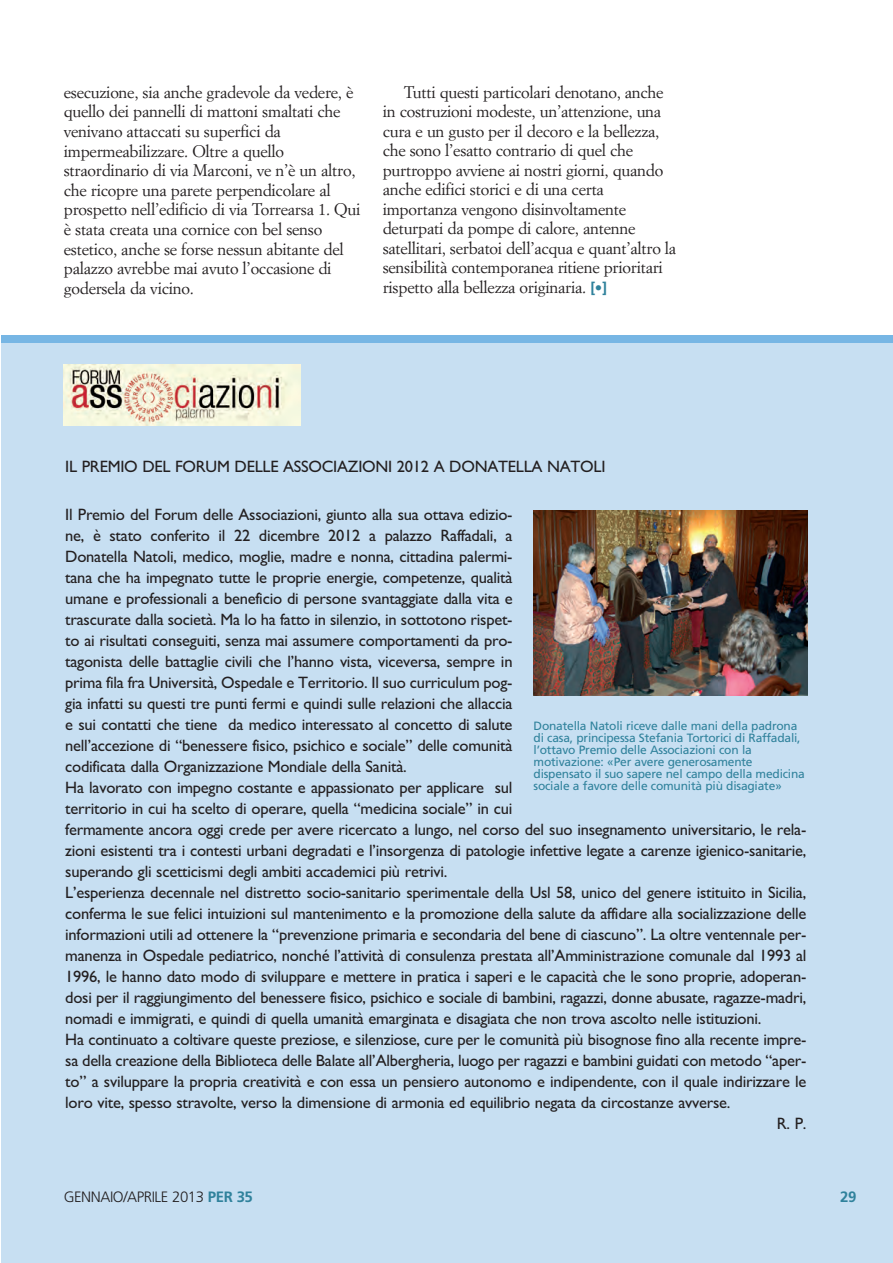
<style>
.page{position:relative;width:893px;height:1263px;background:#fff}
.page>*{position:absolute;margin:0;border:0;box-sizing:border-box;transform-origin:0 0}
.t1{font:16.5px "Gill Sans";letter-spacing:-.015em;color:#231f20}
.t2{font:16.5px/19.6px "Simoncini Garamond";letter-spacing:-.015em;color:#231f20}
.t3{font:300 15px "Frutiger";letter-spacing:-.03em;color:#231f20}
.t4{font:700 15px "Frutiger";color:#30829c}
.t5{font:12px/12px "Frutiger LT Std";letter-spacing:-.015em;color:#30829c}
.s1{font-family:"Frutiger";font-weight:700;font-size:15px;color:#30829c}
.s2{font-weight:700;color:#30829c}
</style>
<div class="page">
<div style="left:1px;top:337px;width:892px;height:926px;background:#c7dff2"></div>
<img style="left:64px;top:364px;width:237px;height:62px">
<img style="left:534px;top:510px;width:274px;height:186px">
<div style="left:1px;top:335px;width:892px;height:8px;background:#77b6e4"></div>
<p class="t2" style="left:64px;top:83px;width:298px">esecuzione, sia anche gradevole da vedere, è quello dei pannelli di mattoni smaltati che venivano attaccati su superfici da impermeabilizzare. Oltre a quello straordinario di via Marconi, ve n’è un altro, che ricopre una parete perpendicolare al prospetto nell’edificio di via Torrearsa 1. Qui è stata creata una cornice con bel senso estetico, anche se forse nessun abitante del palazzo avrebbe mai avuto l’occasione di godersela da vicino.</p>
<p class="t2" style="left:383px;top:83px;width:295px;text-indent:21px">Tutti questi particolari denotano, anche in costruzioni modeste, un’attenzione, una cura e un gusto per il decoro e la bellezza, che sono l’esatto contrario di quel che purtroppo avviene ai nostri giorni, quando anche edifici storici e di una certa importanza vengono disinvoltamente deturpati da pompe di calore, antenne satellitari, serbatoi dell’acqua e quant’altro la sensibilità contemporanea ritiene prioritari rispetto alla bellezza originaria. <span class="s1">[•]</span></p>
<p class="t1" style="left:65px;top:456px;width:542px">IL PREMIO DEL FORUM DELLE ASSOCIAZIONI 2012 A DONATELLA NATOLI</p>
<p class="t1" style="left:65px;top:504px;width:449px">Il Premio del Forum delle Associazioni, giunto alla sua ottava edizio-</p>
<p class="t1" style="left:65px;top:525px;width:449px">ne, è stato conferito il 22 dicembre 2012 a palazzo Raffadali, a</p>
<p class="t1" style="left:65px;top:546px;width:449px">Donatella Natoli, medico, moglie, madre e nonna, cittadina palermi-</p>
<p class="t1" style="left:65px;top:567px;width:449px">tana che ha impegnato tutte le proprie energie, competenze, qualità</p>
<p class="t1" style="left:65px;top:588px;width:449px">umane e professionali a beneficio di persone svantaggiate dalla vita e</p>
<p class="t1" style="left:65px;top:609px;width:449px">trascurate dalla società. Ma lo ha fatto in silenzio, in sottotono rispet-</p>
<p class="t1" style="left:65px;top:630px;width:449px">to ai risultati conseguiti, senza mai assumere comportamenti da pro-</p>
<p class="t1" style="left:65px;top:651px;width:449px">tagonista delle battaglie civili che l’hanno vista, viceversa, sempre in</p>
<p class="t1" style="left:65px;top:672px;width:449px">prima fila fra Università, Ospedale e Territorio. Il suo curriculum pog-</p>
<p class="t1" style="left:65px;top:693px;width:449px">gia infatti su questi tre punti fermi e quindi sulle relazioni che allaccia</p>
<p class="t1" style="left:65px;top:714px;width:449px">e sui contatti che tiene da medico interessato al concetto di salute</p>
<p class="t1" style="left:65px;top:735px;width:449px">nell’accezione di “benessere fisico, psichico e sociale” delle comunità</p>
<p class="t1" style="left:65px;top:756px;width:343px">codificata dalla Organizzazione Mondiale della Sanità.</p>
<p class="t1" style="left:65px;top:777px;width:449px">Ha lavorato con impegno costante e appassionato per applicare sul</p>
<p class="t1" style="left:65px;top:798px;width:449px">territorio in cui ha scelto di operare, quella “medicina sociale” in cui</p>
<p class="t1" style="left:65px;top:819px;width:743px">fermamente ancora oggi crede per avere ricercato a lungo, nel corso del suo insegnamento universitario, le rela-</p>
<p class="t1" style="left:65px;top:840px;width:743px">zioni esistenti tra i contesti urbani degradati e l’insorgenza di patologie infettive legate a carenze igienico-sanitarie,</p>
<p class="t1" style="left:65px;top:861px;width:384px">superando gli scetticismi degli ambiti accademici più retrivi.</p>
<p class="t1" style="left:65px;top:882px;width:743px">L’esperienza decennale nel distretto socio-sanitario sperimentale della Usl 58, unico del genere istituito in Sicilia,</p>
<p class="t1" style="left:65px;top:903px;width:743px">conferma le sue felici intuizioni sul mantenimento e la promozione della salute da affidare alla socializzazione delle</p>
<p class="t1" style="left:65px;top:924px;width:743px">informazioni utili ad ottenere la “prevenzione primaria e secondaria del bene di ciascuno”. La oltre ventennale per-</p>
<p class="t1" style="left:65px;top:945px;width:743px">manenza in Ospedale pediatrico, nonché l’attività di consulenza prestata all’Amministrazione comunale dal 1993 al</p>
<p class="t1" style="left:65px;top:966px;width:743px">1996, le hanno dato modo di sviluppare e mettere in pratica i saperi e le capacità che le sono proprie, adoperan-</p>
<p class="t1" style="left:65px;top:987px;width:743px">dosi per il raggiungimento del benessere fisico, psichico e sociale di bambini, ragazzi, donne abusate, ragazze-madri,</p>
<p class="t1" style="left:65px;top:1008px;width:698px">nomadi e immigrati, e quindi di quella umanità emarginata e disagiata che non trova ascolto nelle istituzioni.</p>
<p class="t1" style="left:65px;top:1029px;width:743px">Ha continuato a coltivare queste preziose, e silenziose, cure per le comunità più bisognose fino alla recente impre-</p>
<p class="t1" style="left:65px;top:1050px;width:743px">sa della creazione della Biblioteca delle Balate all’Albergheria, luogo per ragazzi e bambini guidati con metodo “aper-</p>
<p class="t1" style="left:65px;top:1071px;width:743px">to” a sviluppare la propria creatività e con essa un pensiero autonomo e indipendente, con il quale indirizzare le</p>
<p class="t1" style="left:65px;top:1092px;width:667px">loro vite, spesso stravolte, verso la dimensione di armonia ed equilibrio negata da circostanze avverse.</p>
<p class="t1" style="left:777px;top:1113px;width:31px">R. P.</p>
<p class="t5" style="left:534px;top:721px;width:273px">Donatella Natoli riceve dalle mani della padrona di casa, principessa Stefania Tortorici di Raffadali, l’ottavo Premio delle Associazioni con la motivazione: «Per avere generosamente dispensato il suo sapere nel campo della medicina sociale a favore delle comunità più disagiate»</p>
<p class="t3" style="left:64px;top:1191px;width:191px">GENNAIO/APRILE 2013 <span class="s2">PER 35</span></p>
<p class="t4" style="left:840px;top:1190px;width:18px">29</p>
</div>
